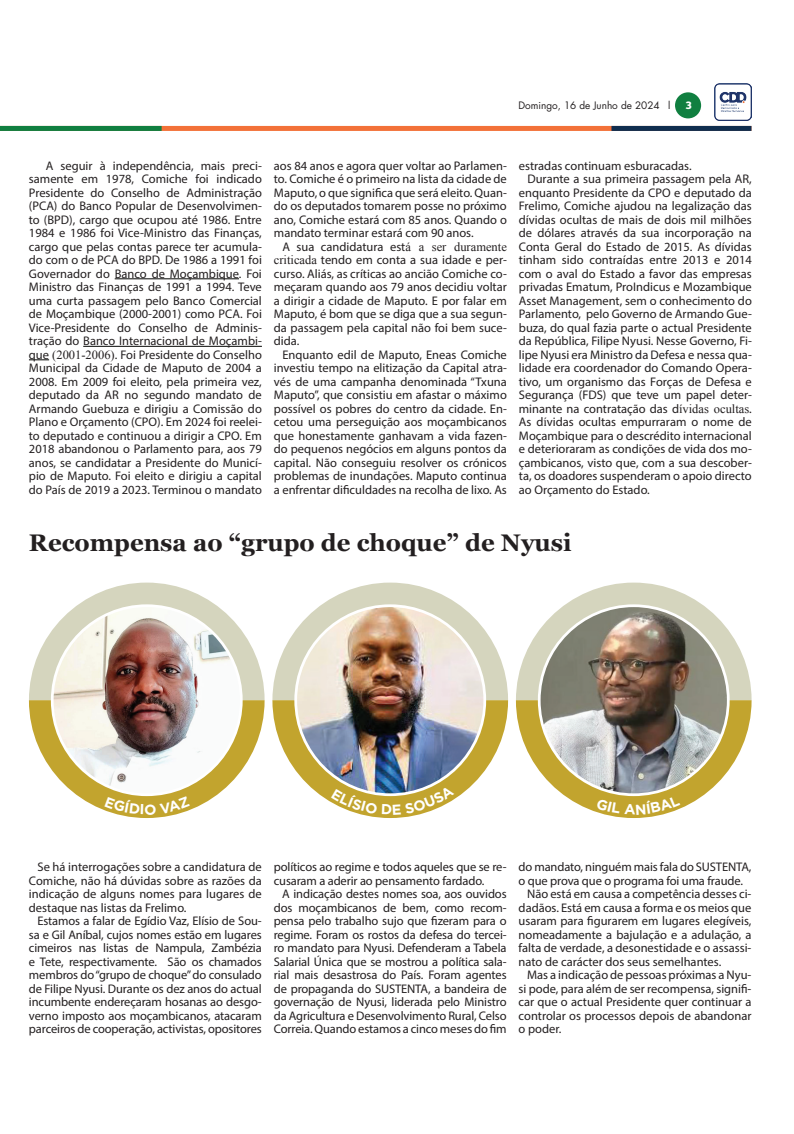
<style>
.page{position:relative;width:794px;height:1134px;background:#fff}
.page>*{position:absolute;margin:0;border:0;box-sizing:border-box;transform-origin:0 0}
.t1{font:700 24px "Georgia";color:#231f20}
.t2{font:12.5px/13.5px "Myriad Pro";color:#231f20;text-align:justify}
.t3{font:10px "Futura LT";color:#231f20}
.t4{font:700 10px "Popular";color:#fff}
.s1{font-family:"Times New Roman"}
</style>
<div class="page">
<div style="left:0;top:126px;width:751px;height:5px;background:#f37138"></div>
<div style="left:0;top:126px;width:162px;height:5px;background:#107f40"></div>
<div style="left:611px;top:126px;width:140px;height:5px;background:#102e4f"></div>
<div style="left:675px;top:92px;width:26px;height:26px;background:#107f40;border-radius:50%"></div>
<img style="left:714px;top:84px;width:37px;height:36px">
<hr style="left:115px;top:278px;width:124px;height:1px;background:#040503">
<hr style="left:83px;top:346px;width:179px;height:1px;background:#040503">
<svg style="left:29px;top:359px;width:20px;height:1px"></svg>
<img style="left:29px;top:583px;width:235px;height:235px">
<img style="left:272px;top:583px;width:236px;height:235px">
<img style="left:516px;top:583px;width:235px;height:235px">
<p class="t3" style="left:518px;top:99px;width:153px">Domingo, 16 de Junho de 2024 l</p>
<p class="t4" style="left:685px;top:98px;width:7px">3</p>
<p class="t2" style="left:29px;top:158px;width:234px;text-indent:17px">A seguir à independência, mais preci&shy;samente em 1978, Comiche foi indicado Presidente do Conselho de Administração (PCA) do Banco Popular de Desenvolvimen&shy;to (BPD), cargo que ocupou até 1986. Entre 1984 e 1986 foi Vice-Ministro das Finanças, cargo que pelas contas parece ter acumula&shy;do com o de PCA do BPD. De 1986 a 1991 foi Governador do Banco de Moçambique. Foi Ministro das Finanças de 1991 a 1994. Teve uma curta passagem pelo Banco Comercial de Moçambique (2000-2001) como PCA. Foi Vice-Presidente do Conselho de Adminis&shy;tração do Banco Internacional de Moçambi&shy;que <span class="s1">(2001-2006)</span>. Foi Presidente do Conselho Municipal da Cidade de Maputo de 2004 a 2008. Em 2009 foi eleito, pela primeira vez, deputado da AR no segundo mandato de Armando Guebuza e dirigiu a Comissão do Plano e Orçamento (CPO). Em 2024 foi reelei&shy;to deputado e continuou a dirigir a CPO. Em 2018 abandonou o Parlamento para, aos 79 anos, se candidatar a Presidente do Municí&shy;pio de Maputo. Foi eleito e dirigiu a capital do País de 2019 a 2023. Terminou o mandato</p>
<p class="t2" style="left:274px;top:158px;width:234px">aos 84 anos e agora quer voltar ao Parlamen&shy;to. Comiche é o primeiro na lista da cidade de Maputo, o que significa que será eleito. Quan&shy;do os deputados tomarem posse no próximo ano, Comiche estará com 85 anos. Quando o mandato terminar estará com 90 anos.</p>
<p class="t2" style="left:519px;top:158px;width:174px">estradas continuam esburacadas.</p>
<p class="t2" style="left:527px;top:172px;width:226px">Durante a sua primeira passagem pela AR,</p>
<p class="t2" style="left:519px;top:185px;width:234px">enquanto Presidente da CPO e deputado da</p>
<p class="t2" style="left:519px;top:199px;width:234px">Frelimo, Comiche ajudou na legalização das</p>
<p class="t2" style="left:519px;top:212px;width:234px">dívidas ocultas de mais de dois mil milhões</p>
<p class="t2" style="left:519px;top:226px;width:234px">de dólares através da sua incorporação na</p>
<p class="t2" style="left:519px;top:239px;width:234px">Conta Geral do Estado de 2015. As dívidas</p>
<p class="t2" style="left:519px;top:253px;width:234px">tinham sido contraídas entre 2013 e 2014</p>
<p class="t2" style="left:519px;top:266px;width:234px">com o aval do Estado a favor das empresas</p>
<p class="t2" style="left:519px;top:280px;width:234px">privadas Ematum, ProIndicus e Mozambique</p>
<p class="t2" style="left:519px;top:293px;width:234px">Asset Management, sem o conhecimento do</p>
<p class="t2" style="left:519px;top:307px;width:234px">Parlamento, pelo Governo de Armando Gue-</p>
<p class="t2" style="left:519px;top:320px;width:234px">buza, do qual fazia parte o actual Presidente</p>
<p class="t2" style="left:519px;top:334px;width:234px">da República, Filipe Nyusi. Nesse Governo, Fi-</p>
<p class="t2" style="left:519px;top:347px;width:234px">lipe Nyusi era Ministro da Defesa e nessa qua-</p>
<p class="t2" style="left:519px;top:361px;width:234px">lidade era coordenador do Comando Opera-</p>
<p class="t2" style="left:519px;top:374px;width:234px">tivo, um organismo das Forças de Defesa e</p>
<p class="t2" style="left:519px;top:388px;width:234px">Segurança (FDS) que teve um papel deter-</p>
<p class="t2" style="left:519px;top:401px;width:234px">minante na contratação das d<span class="s1">ívidas ocultas</span>.</p>
<p class="t2" style="left:519px;top:415px;width:234px">As d<span class="s1">í</span>vidas ocultas empurraram o nome de</p>
<p class="t2" style="left:519px;top:428px;width:234px">Moçambique para o descrédito internacional</p>
<p class="t2" style="left:519px;top:442px;width:234px">e deterioraram as condições de vida dos mo-</p>
<p class="t2" style="left:519px;top:455px;width:234px">çambicanos, visto que, com a sua descober-</p>
<p class="t2" style="left:519px;top:469px;width:234px">ta, os doadores suspenderam o apoio directo</p>
<p class="t2" style="left:519px;top:482px;width:132px">ao Orçamento do Estado.</p>
<h1 class="t1" style="left:29px;top:525px;width:544px">Recompensa ao “grupo de choque” de Nyusi</h1>
<p class="t2" style="left:274px;top:239px;width:234px;text-indent:8px">A sua candidatura est<span class="s1">á a ser duramente criticada</span> tendo em conta a sua idade e per&shy;curso. Aliás, as críticas ao ancião Comiche co&shy;meçaram quando aos 79 anos decidiu voltar a dirigir a cidade de Maputo. E por falar em Maputo, é bom que se diga que a sua segun&shy;da passagem pela capital não foi bem suce&shy;dida.</p>
<p class="t2" style="left:274px;top:347px;width:234px;text-indent:9px">Enquanto edil de Maputo, Eneas Comiche investiu tempo na elitização da Capital atra&shy;vés de uma campanha denominada “Txuna Maputo”, que consistiu em afastar o máximo possível os pobres do centro da cidade. En&shy;cetou uma perseguição aos moçambicanos que honestamente ganhavam a vida fazen&shy;do pequenos negócios em alguns pontos da capital. Não conseguiu resolver os crónicos problemas de inundações. Maputo continua a enfrentar dificuldades na recolha de lixo. As</p>
<p class="t2" style="left:29px;top:860px;width:234px;text-indent:8px">Se há interrogações sobre a candidatura de Comiche, não há dúvidas sobre as razões da indicação de alguns nomes para lugares de destaque nas listas da Frelimo.</p>
<p class="t2" style="left:29px;top:914px;width:234px;text-indent:9px">Estamos a falar de Egídio Vaz, Elísio de Sou&shy;sa e Gil Aníbal, cujos nomes estão em lugares cimeiros nas listas de Nampula, Zambézia e Tete, respectivamente. São os chamados membros do “grupo de choque” do consulado de Filipe Nyusi. Durante os dez anos do actual incumbente endereçaram hosanas ao desgo&shy;verno imposto aos moçambicanos, atacaram parceiros de cooperação, activistas, opositores</p>
<p class="t2" style="left:274px;top:860px;width:234px">políticos ao regime e todos aqueles que se re&shy;cusaram a aderir ao pensamento fardado.</p>
<p class="t2" style="left:274px;top:887px;width:234px;text-indent:8px">A indicação destes nomes soa, aos ouvidos dos moçambicanos de bem, como recom&shy;pensa pelo trabalho sujo que fizeram para o regime. Foram os rostos da defesa do tercei&shy;ro mandato para Nyusi. Defenderam a Tabela Salarial Única que se mostrou a política sala&shy;rial mais desastrosa do País. Foram agentes de propaganda do SUSTENTA, a bandeira de governação de Nyusi, liderada pelo Ministro da Agricultura e Desenvolvimento Rural, Celso Correia. Quando estamos a cinco meses do fim</p>
<p class="t2" style="left:518px;top:860px;width:234px">do mandato, ninguém mais fala do SUSTENTA,</p>
<p class="t2" style="left:518px;top:873px;width:226px">o que prova que o programa foi uma fraude.</p>
<p class="t2" style="left:527px;top:887px;width:226px">Não está em causa a competência desses ci-</p>
<p class="t2" style="left:518px;top:900px;width:234px">dadãos. Está em causa a forma e os meios que</p>
<p class="t2" style="left:518px;top:914px;width:234px">usaram para figurarem em lugares elegíveis,</p>
<p class="t2" style="left:518px;top:927px;width:234px">nomeadamente a bajulação e a adulação, a</p>
<p class="t2" style="left:518px;top:941px;width:234px">falta de verdade, a desonestidade e o assassi-</p>
<p class="t2" style="left:518px;top:954px;width:204px">nato de carácter dos seus semelhantes.</p>
<p class="t2" style="left:527px;top:968px;width:226px">Mas a indicação de pessoas próximas a Nyu-</p>
<p class="t2" style="left:518px;top:981px;width:234px">si pode, para além de ser recompensa, signifi-</p>
<p class="t2" style="left:518px;top:995px;width:234px">car que o actual Presidente quer continuar a</p>
<p class="t2" style="left:518px;top:1008px;width:234px">controlar os processos depois de abandonar</p>
<p class="t2" style="left:518px;top:1022px;width:44px">o poder.</p>
</div>
